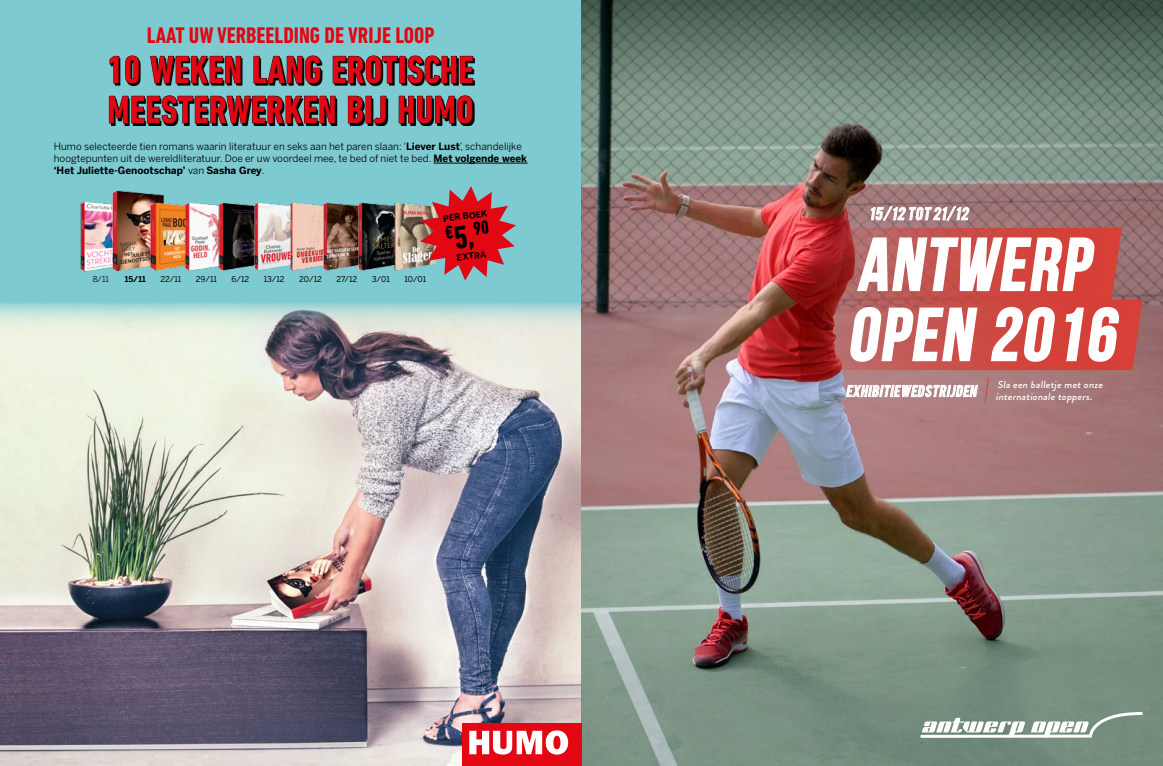
<style>
.page{position:relative;width:1163px;height:766px;background:#fff}
.page>*{position:absolute;margin:0;border:0;box-sizing:border-box;transform-origin:0 0}
.t1{font:73.5px/70px "Bebas Neue";color:#fff}
.t2{font:700 condensed 39.2px/39.9px "DIN Next LT Pro";letter-spacing:.005em;color:#e30613}
.t3{font:700 condensed 23px "DIN Next LT Pro";color:#e30613}
.t4{font:700 condensed 19px "DIN Next LT Pro";color:#000}
.t5{font:italic 13.9px "Bebas";color:#fff}
.t6{font:italic 12.6px "Bebas";color:#fff}
.t7{font:500 10.1px/12.2px "Brandon Grotesque";color:#fff}
.t8{font:10px/12px "Benton Sans";color:#000}
.t9{font:700 8.7px "Benton Sans";color:#000}
.t10{font:8px "Benton Sans";color:#000}
.t11{font:700 8px "Benton Sans";color:#000}
.t12{font:8px "Benton Sans";color:#000}
.s1{font-weight:700}
.s2{font-size:32.6px}
</style>
<div class="page">
<img style="left:0;top:346px;width:581px;height:419px">
<div style="left:0;top:0;width:581px;height:300px;background:#7ecad1"></div>
<svg style="left:0;top:300px;width:581px;height:46px;background:#c2d4ce"></svg>
<img style="left:581px;top:0;width:581px;height:765px">
<svg style="left:801px;top:228px;width:341px;height:142px;background:#c8625e"></svg>
<svg style="left:869px;top:206px;width:100px;height:14px"></svg>
<svg style="left:845px;top:385px;width:132px;height:12px"></svg>
<svg style="left:983px;top:376px;width:6px;height:28px"></svg>
<svg style="left:918px;top:710px;width:226px;height:29px"></svg>
<div style="left:462px;top:723px;width:119px;height:42px;background:#e30613"></div>
<svg style="left:469px;top:730px;width:99px;height:24px"></svg>
<img style="left:80px;top:202px;width:30px;height:70px">
<img style="left:110px;top:190px;width:54px;height:82px">
<img style="left:149px;top:198px;width:35px;height:74px">
<img style="left:184px;top:202px;width:32px;height:69px">
<img style="left:216px;top:202px;width:27px;height:69px">
<img style="left:243px;top:202px;width:44px;height:69px">
<img style="left:287px;top:202px;width:33px;height:69px">
<img style="left:320px;top:202px;width:36px;height:69px">
<img style="left:356px;top:202px;width:35px;height:69px">
<img style="left:391px;top:202px;width:29px;height:69px">
<svg style="left:420px;top:186px;width:96px;height:94px"></svg>
<svg style="left:109px;top:55px;width:364px;height:71px"></svg>
<hr style="left:433px;top:163px;width:94px;height:1px;background:#000">
<h3 class="t3" style="left:147px;top:22px;width:289px">LAAT UW VERBEELDING DE VRIJE LOOP</h3>
<h2 class="t2" style="left:108px;top:50px;width:367px">10 WEKEN LANG EROTISCHE<br>MEESTERWERKEN BIJ HUMO</h2>
<p class="t8" style="left:54px;top:140px;width:474px">Humo selecteerde tien romans waarin literatuur en seks aan het paren slaan: ‘<span class="s1">Liever Lust</span>’, schandelijke hoogtepunten uit de wereldliteratuur. Doe er uw voordeel mee, te bed of niet te bed. <span class="s1">Met volgende week ‘Het Juliette-Genootschap’</span> van <span class="s1">Sasha Grey</span>.</p>
<p class="t12" style="left:93px;top:274px;width:18px">8/11</p>
<p class="t11" style="left:125px;top:274px;width:22px">15/11</p>
<p class="t10" style="left:160px;top:274px;width:22px">22/11</p>
<p class="t10" style="left:196px;top:274px;width:23px">29/11</p>
<p class="t10" style="left:231px;top:274px;width:19px">6/12</p>
<p class="t10" style="left:264px;top:274px;width:22px">13/12</p>
<p class="t10" style="left:299px;top:274px;width:24px">20/12</p>
<p class="t10" style="left:336px;top:274px;width:22px">27/12</p>
<p class="t10" style="left:372px;top:274px;width:20px">3/01</p>
<p class="t10" style="left:404px;top:274px;width:24px">10/01</p>
<p class="t9" style="left:442px;top:213px;width:46px;rotate:-7deg">PER BOEK</p>
<h3 class="t4" style="left:444px;top:221px;width:45px;rotate:-7deg">€<span class="s2">5,</span>90</h3>
<p class="t9" style="left:456px;top:252px;width:31px;rotate:-7deg">EXTRA</p>
<h3 class="t5" style="left:869px;top:203px;width:103px">15/12 TOT 21/12</h3>
<h1 class="t1" style="left:847px;top:229px;width:279px">ANTWERP<br>OPEN 2016</h1>
<p class="t6" style="left:845px;top:382px;width:135px">EXHIBITIEWEDSTRIJDEN</p>
<p class="t7" style="left:995px;top:378px;width:110px">Sla een balletje met onze internationale toppers.</p>
</div>
